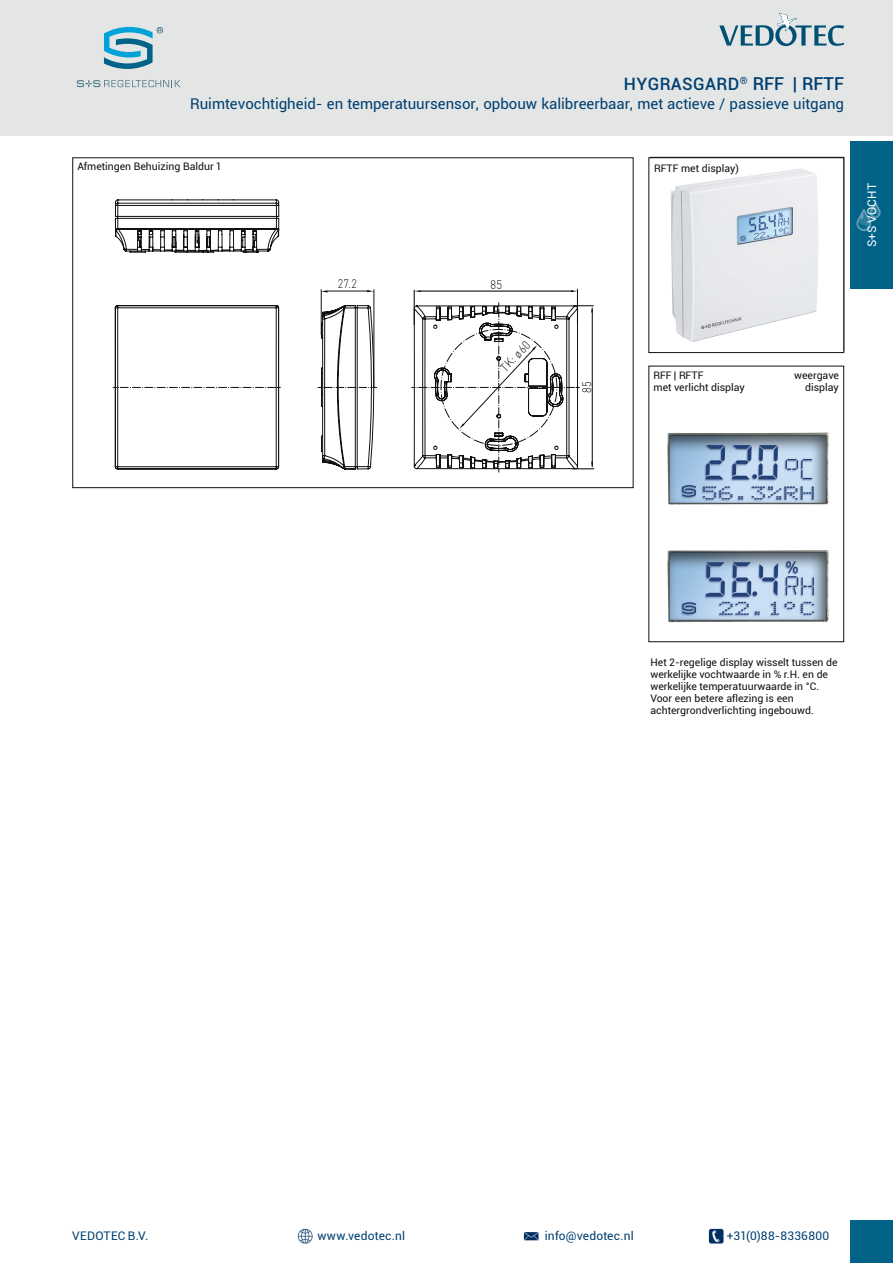
<style>
.page{position:relative;width:893px;height:1263px;background:#fff}
.page>*{position:absolute;margin:0;border:0;box-sizing:border-box;transform-origin:0 0}
.Productnaam_Kop_Re_p{font:500 17.25px "Roboto";letter-spacing:.02em;color:#004071}
.Productnaam_subkop_R{font:15px "Roboto";color:#004071}
.t1{font:300 12.3px "DIN Pro";color:#11110f;scale:.9 1}
.t2{font:300 12.3px "DIN Pro";color:#11110f;scale:.86 1}
.t3{font:12px "Roboto";letter-spacing:.02em;color:#004071}
.t4{font:12px "Roboto";letter-spacing:.015em;color:#fff}
.illustratietekst_lin{font:10.5px/12px "Roboto";color:#11110f}
.illustratietekst{font:10.5px "Roboto";color:#11110f}
.s1{font-size:18px}
</style>
<div class="page">
<div style="left:850px;top:1220px;width:43px;height:43px;background:#006387"></div>
<div style="left:0;top:0;width:893px;height:136px;background:#e4e5e5"></div>
<img style="left:709px;top:1229px;width:14px;height:14px">
<img style="left:298px;top:1229px;width:14px;height:14px">
<img style="left:524px;top:1232px;width:14px;height:9px">
<svg style="left:719px;top:13px;width:125px;height:33px"></svg>
<div style="left:850px;top:141px;width:43px;height:148px;background:#006387"></div>
<svg style="left:856px;top:202px;width:25px;height:29px"></svg>
<svg style="left:104px;top:27px;width:59px;height:42px"></svg>
<svg style="left:77px;top:80px;width:104px;height:7px"></svg>
<img style="left:667px;top:432px;width:162px;height:72px">
<img style="left:671px;top:168px;width:147px;height:174px">
<div style="left:648px;top:157px;width:196px;height:196px;border:1px solid #11110f"></div>
<svg style="left:115px;top:199px;width:164px;height:54px"></svg>
<hr style="left:420px;top:291px;width:153px;height:1px;background:#11110f">
<hr style="left:414px;top:290px;width:1px;height:35px;background:#11110f">
<hr style="left:577px;top:289px;width:1px;height:35px;background:#11110f">
<hr style="left:321px;top:290px;width:1px;height:45px;background:#11110f">
<hr style="left:328px;top:291px;width:42px;height:1px;background:#11110f">
<hr style="left:374px;top:290px;width:1px;height:97px;background:#11110f">
<svg style="left:321px;top:290px;width:7px;height:3px"></svg>
<svg style="left:318px;top:305px;width:59px;height:164px"></svg>
<svg style="left:113px;top:305px;width:167px;height:165px"></svg>
<svg style="left:412px;top:303px;width:182px;height:169px"></svg>
<img style="left:667px;top:550px;width:162px;height:72px">
<p class="Productnaam_Kop_Re_p" style="left:624px;top:72px;width:222px">HYGRASGARD<sup>®</sup> <span class="s1">RFF | RFTF</span></p>
<p class="Productnaam_subkop_R" style="left:190px;top:93px;width:655px">Ruimtevochtigheid- en temperatuursensor, opbouw kalibreerbaar, met actieve / passieve uitgang</p>
<p class="illustratietekst_lin" style="left:77px;top:160px;width:146px">Afmetingen Behuizing Baldur 1</p>
<p class="illustratietekst" style="left:654px;top:160px;width:86px">RFTF met display)</p>
<p class="t2" style="left:338px;top:275px;width:24px">27.2</p>
<p class="t1" style="left:490px;top:276px;width:15px">85</p>
<p class="t1" style="left:496px;top:364px;width:43px;rotate:-47deg">TK: ø60</p>
<p class="t1" style="left:578px;top:393px;width:15px;rotate:-90deg">85</p>
<p class="illustratietekst" style="left:653px;top:367px;width:51px">RFF | RFTF</p>
<p class="illustratietekst" style="left:794px;top:367px;width:46px">weergave</p>
<p class="illustratietekst" style="left:653px;top:379px;width:93px">met verlicht display</p>
<p class="illustratietekst" style="left:805px;top:379px;width:35px">display</p>
<p class="t4" style="left:863px;top:247px;width:66px;rotate:-90deg">S+S VOCHT</p>
<p class="illustratietekst_lin" style="left:650px;top:656px;width:189px">Het 2-regelige display wisselt tussen de werkelijke vochtwaarde in % r.H. en de werkelijke temperatuurwaarde in °C.</p>
<p class="illustratietekst_lin" style="left:650px;top:692px;width:165px">Voor een betere aflezing is een achtergrondverlichting ingebouwd.</p>
<p class="t3" style="left:72px;top:1227px;width:77px">VEDOTEC B.V.</p>
<p class="t3" style="left:317px;top:1227px;width:89px">www.vedotec.nl</p>
<p class="t3" style="left:545px;top:1227px;width:91px">info@vedotec.nl</p>
<p class="t3" style="left:727px;top:1227px;width:104px">+31(0)88-8336800</p>
</div>
